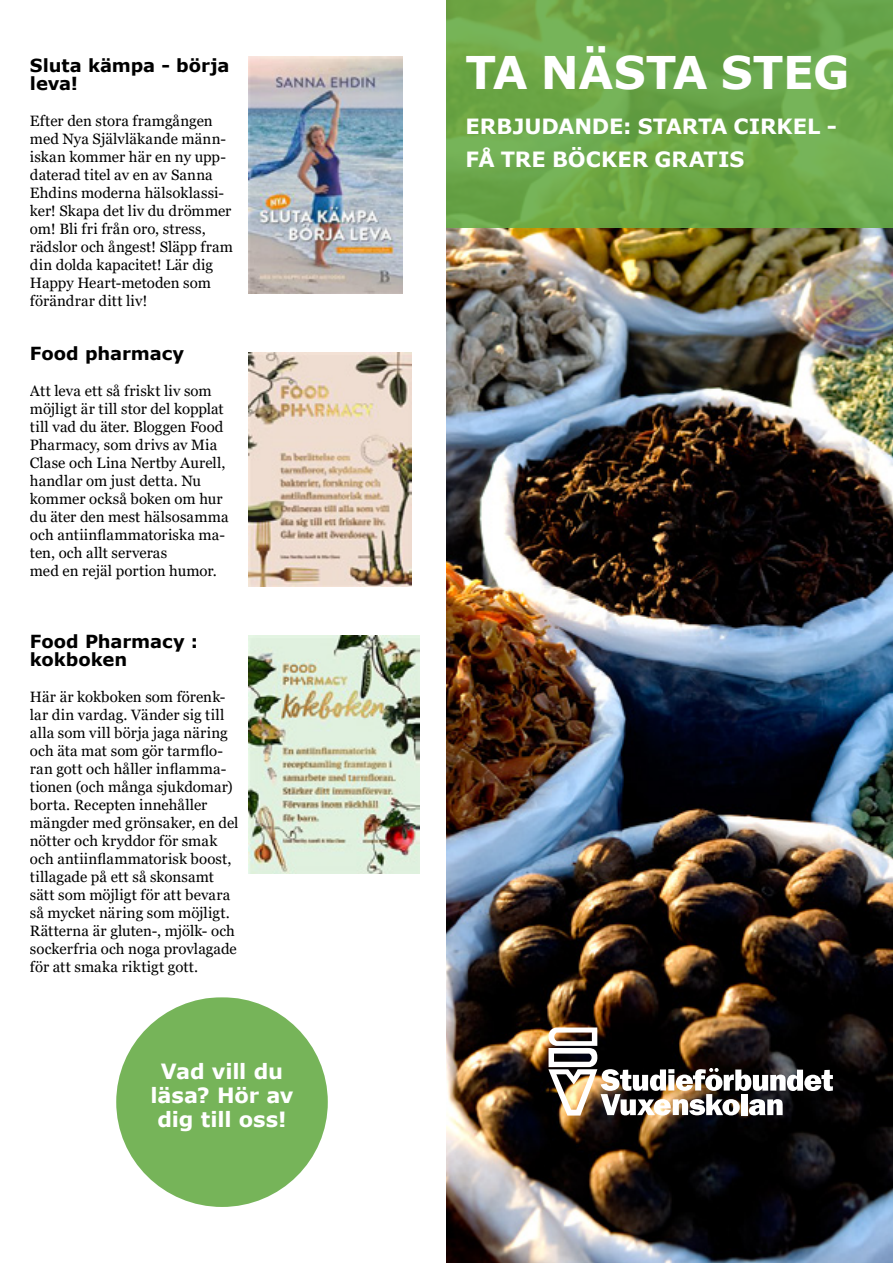
<style>
.page{position:relative;width:893px;height:1263px;background:#fff}
.page>*{position:absolute;margin:0;border:0;box-sizing:border-box;transform-origin:0 0}
.t1{font:700 45px "Verdana";letter-spacing:-.01em;color:#fff}
.t2{font:700 21px/24px "Verdana";letter-spacing:-.005em;color:#fff}
.t3{font:700 18px/18px "Verdana";letter-spacing:-.005em;color:#000}
.t4{font:15px/18px "Georgia";letter-spacing:.005em;color:#000}
</style>
<div class="page">
<img style="left:446px;top:227px;width:447px;height:1036px">
<svg style="left:446px;top:0;width:447px;height:227px;background:#6ba648"></svg>
<div style="left:116px;top:997px;width:212px;height:210px;background:#76b459;border-radius:50%"></div>
<img style="left:548px;top:1027px;width:285px;height:88px">
<img style="left:248px;top:56px;width:155px;height:238px">
<img style="left:249px;top:635px;width:171px;height:238px">
<img style="left:248px;top:353px;width:163px;height:234px">
<p class="t3" style="left:30px;top:56px;width:201px">Sluta kämpa - börja leva!</p>
<p class="t4" style="left:30px;top:112px;width:205px">Efter den stora framgången med Nya Självläkande männ&shy;iskan kommer här en ny upp&shy;daterad titel av en av Sanna<br>Ehdins moderna hälsoklassi&shy;ker! Skapa det liv du drömmer om! Bli fri från oro, stress, rädslor och ångest! Släpp fram din dolda kapacitet! Lär dig<br>Happy Heart-metoden som förändrar ditt liv!</p>
<p class="t3" style="left:30px;top:344px;width:156px">Food pharmacy</p>
<p class="t4" style="left:30px;top:382px;width:200px">Att leva ett så friskt liv som möjligt är till stor del kopplat till vad du äter. Bloggen Food<br>Pharmacy, som drivs av Mia<br>Clase och Lina Nertby Aurell, handlar om just detta. Nu kommer också boken om hur du äter den mest hälsosamma och antiinflammatoriska ma&shy;ten, och allt serveras<br>med en rejäl portion humor.</p>
<p class="t3" style="left:30px;top:632px;width:170px">Food Pharmacy : kokboken</p>
<p class="t4" style="left:30px;top:688px;width:210px">Här är kokboken som förenk&shy;lar din vardag. Vänder sig till alla som vill börja jaga näring och äta mat som gör tarmflo&shy;ran gott och håller inflamma&shy;tionen (och många sjukdomar) borta. Recepten innehåller mängder med grönsaker, en del nötter och kryddor för smak och antiinflammatorisk boost, tillagade på ett så skonsamt sätt som möjligt för att bevara så mycket näring som möjligt.<br>Rätterna är gluten-, mjölk- och sockerfria och noga provlagade för att smaka riktigt gott.</p>
<h2 class="t2" style="left:150px;top:1059px;width:145px;text-align:center">Vad vill du läsa? Hör av dig till oss!</h2>
<h1 class="t1" style="left:466px;top:41px;width:386px">TA NÄSTA STEG</h1>
<h2 class="t2" style="left:466px;top:110px;width:373px;line-height:33px">ERBJUDANDE: STARTA CIRKEL -<br>FÅ TRE BÖCKER GRATIS</h2>
</div>
